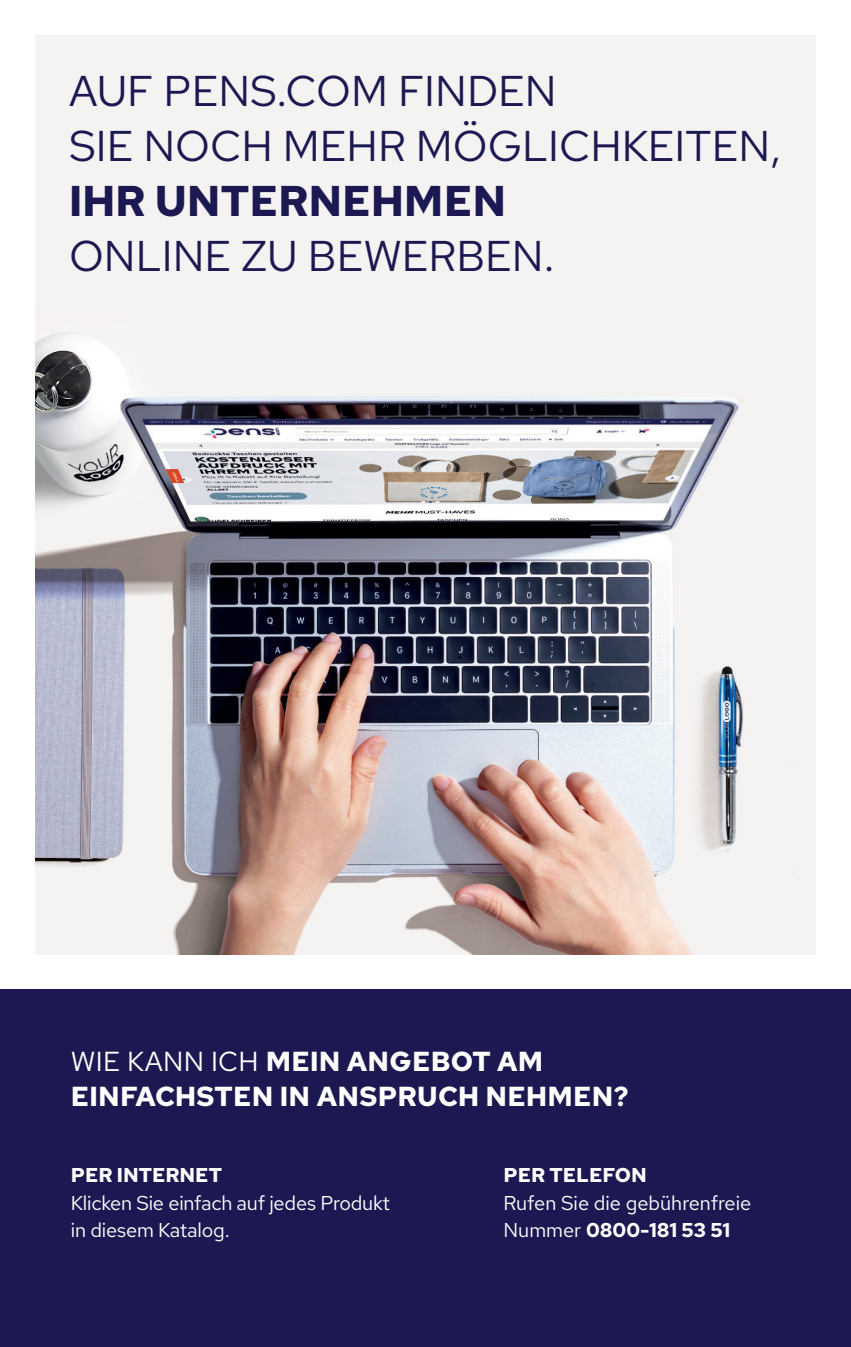
<style>
.page{position:relative;width:851px;height:1347px;background:#fff}
.page>*{position:absolute;margin:0;border:0;box-sizing:border-box;transform-origin:0 0}
.t1{font:43px/55px "Red Hat Text";color:#1c1851}
.t2{font:700 27.5px/35px "Red Hat Text";letter-spacing:.01em;color:#fff}
.t3{font:20px/27.5px "Red Hat Text";letter-spacing:-.01em;color:#fff}
.t4{font:700 20px "Red Hat Text";color:#fff}
.s1{font-weight:700}
.s2{font-weight:400}
</style>
<div class="page">
<img style="left:35px;top:35px;width:780px;height:919px">
<div style="left:0;top:989px;width:850px;height:357px;background:#1c1851"></div>
<p class="t1" style="left:69px;top:63px;width:713px">AUF PENS.COM FINDEN<br>SIE NOCH MEHR MÖGLICHKEITEN,<br><span class="s1">IHR UNTERNEHMEN<br></span>ONLINE ZU BEWERBEN.</p>
<p class="t2" style="left:71px;top:1043px;width:559px"><span class="s2">WIE KANN ICH</span> MEIN ANGEBOT AM<br>EINFACHSTEN IN ANSPRUCH NEHMEN?</p>
<p class="t4" style="left:71px;top:1162px;width:152px">PER INTERNET</p>
<p class="t3" style="left:71px;top:1188px;width:320px">Klicken Sie einfach auf jedes Produkt in diesem Katalog.</p>
<p class="t3" style="left:503px;top:1161px;width:249px"><span class="s1">PER TELEFON<br></span>Rufen Sie die gebührenfreie<br>Nummer <span class="s1">0800-181 53 51</span></p>
</div>
